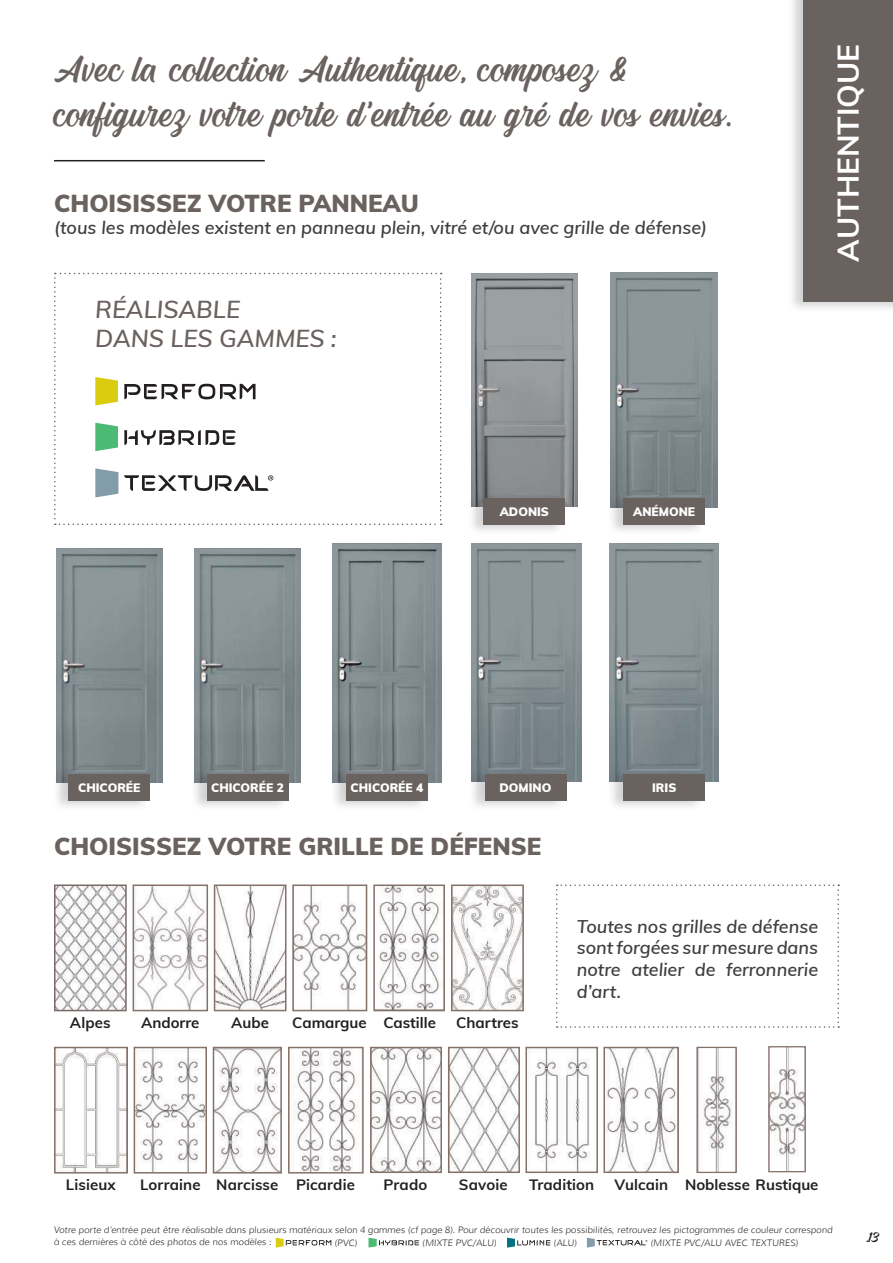
<style>
.page{position:relative;width:893px;height:1263px;background:#fff}
.page>*{position:absolute;margin:0;border:0;box-sizing:border-box;transform-origin:0 0}
.t1{font:45px/45px "Michland";color:#6a625f}
.t2{font:700 30px "Muli";color:#fff}
.t3{font:900 24px "Muli";color:#6a625f}
.t4{font:italic 600 24px/28.8px "Muli";color:#6a625f}
.t5{font:italic 600 18px/21.6px "Muli";color:#3e3e3f;text-align:justify}
.t6{font:18px "Michland";color:#231f20}
.t7{font:700 15px "Muli";letter-spacing:.005em;color:#231f20}
.t8{font:900 12px "Muli";color:#fff}
.t9{font:italic 300 9px/12px "Muli";color:#231f20}
</style>
<div class="page">
<div style="left:787px;top:0;width:106px;height:313px;background:#231f20;opacity:.2"></div>
<div style="left:803px;top:0;width:90px;height:302px;background:#6a625f"></div>
<svg style="left:368px;top:1238px;width:51px;height:9px"></svg>
<svg style="left:507px;top:1237px;width:43px;height:10px"></svg>
<svg style="left:587px;top:1238px;width:60px;height:9px"></svg>
<svg style="left:276px;top:1238px;width:55px;height:9px"></svg>
<img style="left:56px;top:548px;width:106px;height:234px">
<img style="left:472px;top:543px;width:110px;height:239px">
<img style="left:471px;top:273px;width:106px;height:234px">
<img style="left:610px;top:273px;width:108px;height:235px">
<img style="left:194px;top:548px;width:107px;height:234px">
<img style="left:333px;top:544px;width:108px;height:238px">
<img style="left:610px;top:544px;width:109px;height:238px">
<div style="left:467px;top:493px;width:99px;height:43px;background:#231f20;opacity:.2"></div>
<div style="left:484px;top:498px;width:81px;height:27px;background:#6a625f"></div>
<div style="left:607px;top:493px;width:98px;height:43px;background:#231f20;opacity:.2"></div>
<div style="left:623px;top:498px;width:82px;height:27px;background:#6a625f"></div>
<div style="left:52px;top:768px;width:99px;height:43px;background:#231f20;opacity:.2"></div>
<div style="left:68px;top:773px;width:82px;height:27px;background:#6a625f"></div>
<div style="left:190px;top:768px;width:99px;height:43px;background:#231f20;opacity:.2"></div>
<div style="left:207px;top:773px;width:81px;height:27px;background:#6a625f"></div>
<div style="left:330px;top:768px;width:98px;height:43px;background:#231f20;opacity:.2"></div>
<div style="left:346px;top:773px;width:82px;height:27px;background:#6a625f"></div>
<div style="left:468px;top:768px;width:99px;height:43px;background:#231f20;opacity:.2"></div>
<div style="left:485px;top:773px;width:81px;height:27px;background:#6a625f"></div>
<div style="left:607px;top:768px;width:98px;height:43px;background:#231f20;opacity:.2"></div>
<div style="left:623px;top:773px;width:82px;height:27px;background:#6a625f"></div>
<img style="left:57px;top:887px;width:67px;height:121px">
<div style="left:54px;top:884px;width:73px;height:127px;border:2px solid #786a66"></div>
<img style="left:136px;top:887px;width:69px;height:121px">
<div style="left:133px;top:884px;width:75px;height:127px;border:2px solid #84716a"></div>
<img style="left:217px;top:887px;width:66px;height:121px">
<div style="left:214px;top:884px;width:72px;height:127px;border:2px solid #84716a"></div>
<img style="left:295px;top:887px;width:69px;height:121px">
<div style="left:292px;top:884px;width:75px;height:127px;border:2px solid #84716a"></div>
<img style="left:379px;top:887px;width:63px;height:121px">
<div style="left:373px;top:884px;width:72px;height:127px;border:2px solid #84716a"></div>
<img style="left:454px;top:887px;width:67px;height:121px">
<div style="left:451px;top:884px;width:73px;height:127px;border:2px solid #84716a"></div>
<img style="left:57px;top:1050px;width:68px;height:120px">
<div style="left:54px;top:1047px;width:74px;height:126px;border:2px solid #84716a"></div>
<img style="left:137px;top:1050px;width:67px;height:120px">
<div style="left:134px;top:1047px;width:73px;height:126px;border:2px solid #84716a"></div>
<img style="left:216px;top:1050px;width:63px;height:120px">
<div style="left:213px;top:1047px;width:69px;height:126px;border:2px solid #84716a"></div>
<img style="left:294px;top:1050px;width:64px;height:120px">
<div style="left:288px;top:1047px;width:76px;height:126px;border:2px solid #84716a"></div>
<img style="left:373px;top:1050px;width:66px;height:120px">
<div style="left:370px;top:1047px;width:72px;height:126px;border:2px solid #84716a"></div>
<img style="left:451px;top:1050px;width:66px;height:120px">
<div style="left:448px;top:1047px;width:72px;height:126px;border:2px solid #84716a"></div>
<img style="left:528px;top:1050px;width:62px;height:120px">
<div style="left:525px;top:1047px;width:73px;height:126px;border:2px solid #84716a"></div>
<img style="left:606px;top:1050px;width:70px;height:120px">
<div style="left:603px;top:1047px;width:76px;height:126px;border:2px solid #84716a"></div>
<img style="left:770px;top:1048px;width:34px;height:122px">
<div style="left:768px;top:1046px;width:38px;height:126px;border:1px solid #84716a"></div>
<hr style="left:54px;top:160px;width:211px;height:1px;background:#231f20">
<svg style="left:54px;top:273px;width:388px;height:252px"></svg>
<svg style="left:556px;top:884px;width:283px;height:144px"></svg>
<img style="left:698px;top:1049px;width:34px;height:122px">
<div style="left:696px;top:1047px;width:41px;height:126px;border:1px solid #84716a"></div>
<h1 class="t1" style="left:54px;top:50px;width:680px">Avec la collection Authentique, composez &amp; configurez votre porte d’entrée au gré de vos envies.</h1>
<h3 class="t3" style="left:54px;top:186px;width:366px">CHOISISSEZ VOTRE PANNEAU</h3>
<h3 class="t5" style="left:54px;top:216px;width:655px">(tous les modèles existent en panneau plein, vitré et/ou avec grille de défense)</h3>
<h3 class="t4" style="left:95px;top:294px;width:243px">RÉALISABLE<br>DANS LES GAMMES :</h3>
<h3 class="t8" style="left:500px;top:503px;width:51px">ADONIS</h3>
<h3 class="t8" style="left:633px;top:503px;width:63px">ANÉMONE</h3>
<h2 class="t2" style="left:826px;top:262px;width:219px;rotate:-90deg">AUTHENTIQUE</h2>
<h3 class="t8" style="left:78px;top:778px;width:64px">CHICORÉE</h3>
<h3 class="t8" style="left:211px;top:778px;width:74px">CHICORÉE 2</h3>
<h3 class="t8" style="left:351px;top:778px;width:74px">CHICORÉE 4</h3>
<h3 class="t8" style="left:500px;top:778px;width:53px">DOMINO</h3>
<h3 class="t8" style="left:652px;top:778px;width:26px">IRIS</h3>
<h3 class="t3" style="left:54px;top:828px;width:489px">CHOISISSEZ VOTRE GRILLE DE DÉFENSE</h3>
<h3 class="t7" style="left:70px;top:1011px;width:42px">Alpes</h3>
<h3 class="t7" style="left:141px;top:1011px;width:60px">Andorre</h3>
<h3 class="t7" style="left:231px;top:1011px;width:39px">Aube</h3>
<h3 class="t7" style="left:292px;top:1011px;width:145px">Camargue Castille</h3>
<h3 class="t7" style="left:456px;top:1011px;width:64px">Chartres</h3>
<h3 class="t5" style="left:577px;top:915px;width:243px">Toutes nos grilles de défense sont forgées sur mesure dans notre atelier de ferronnerie d’art.</h3>
<h3 class="t7" style="left:66px;top:1174px;width:51px">Lisieux</h3>
<h3 class="t7" style="left:140px;top:1174px;width:216px">Lorraine Narcisse Picardie</h3>
<h3 class="t7" style="left:383px;top:1174px;width:45px">Prado</h3>
<h3 class="t7" style="left:459px;top:1174px;width:50px">Savoie</h3>
<h3 class="t7" style="left:529px;top:1174px;width:67px">Tradition</h3>
<h3 class="t7" style="left:614px;top:1174px;width:206px">Vulcain Noblesse Rustique</h3>
<p class="t9" style="left:54px;top:1224px;width:780px">Votre porte d’entrée peut être réalisable dans plusieurs matériaux selon 4 gammes (cf page 8). Pour découvrir toutes les possibilités, retrouvez les pictogrammes de couleur correspond à ces dernières à côté des photos de nos modèles :</p>
<p class="t9" style="left:334px;top:1237px;width:24px">(PVC)</p>
<p class="t9" style="left:422px;top:1237px;width:76px">(MIXTE PVC/ALU)</p>
<p class="t9" style="left:554px;top:1237px;width:25px">(ALU)</p>
<p class="t9" style="left:650px;top:1236px;width:149px">(MIXTE PVC/ALU AVEC TEXTURES)</p>
<h3 class="t6" style="left:866px;top:1229px;width:15px">.13</h3>
</div>
